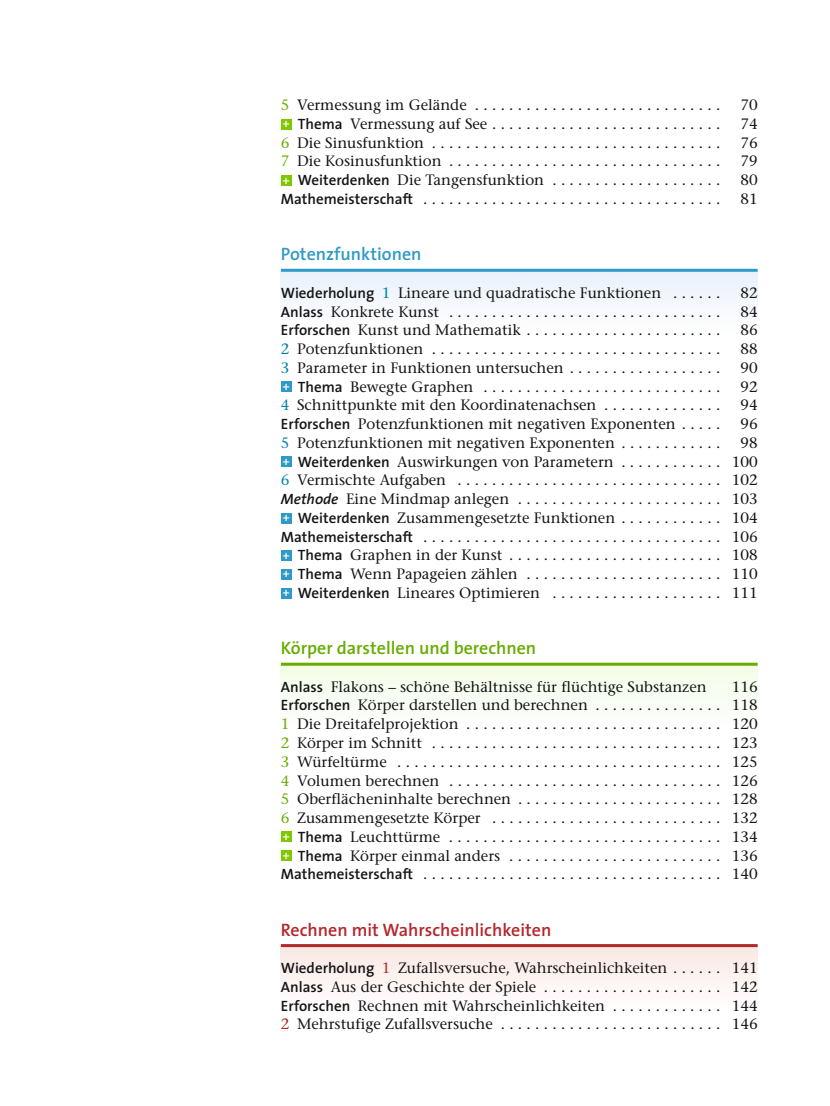
<style>
.page{position:relative;width:830px;height:1106px;background:#fff}
.page>*{position:absolute;margin:0;border:0;box-sizing:border-box;transform-origin:0 0}
.t1{font:700 18px "The Sans CV Semi";color:#b4282c}
.t2{font:700 18px "The Sans CV Semi";color:#67ac00}
.t3{font:700 18px "The Sans CV Semi";color:#2f99c7}
.t4{font:500 15px "Stone Serif Std";color:#141415}
.s1{color:#67ac00}
.s2{font-family:"The Sans CV Semi";font-weight:700;font-size:12px;color:#fff}
.s3{font-family:"The Sans CV Semi";font-weight:700}
.s4{color:#0081ae}
.s5{font-family:"The Sans CV Semi";font-weight:700;font-style:italic}
.s6{color:#b4282c}
</style>
<div class="page">
<div style="left:281px;top:664px;width:476px;height:65px;background:#f8fdf3"></div>
<svg style="left:281px;top:947px;width:476px;height:39px"></svg>
<div style="left:281px;top:270px;width:476px;height:65px;background:#f4f8fd"></div>
<hr style="left:281px;top:269px;width:476px;height:3px;background:#2f99c7">
<hr style="left:281px;top:662px;width:476px;height:3px;background:#67ac00">
<hr style="left:281px;top:944px;width:476px;height:3px;background:#b4282c">
<div style="left:281px;top:119px;width:10px;height:10px;background:#80c700"></div>
<div style="left:281px;top:175px;width:10px;height:11px;background:#80c700"></div>
<div style="left:281px;top:381px;width:10px;height:11px;background:#2f99c7"></div>
<div style="left:281px;top:456px;width:10px;height:11px;background:#2f99c7"></div>
<div style="left:281px;top:512px;width:10px;height:11px;background:#2f99c7"></div>
<div style="left:281px;top:550px;width:10px;height:11px;background:#2f99c7"></div>
<div style="left:281px;top:569px;width:10px;height:10px;background:#2f99c7"></div>
<div style="left:281px;top:587px;width:10px;height:11px;background:#2f99c7"></div>
<div style="left:281px;top:831px;width:10px;height:11px;background:#80c700"></div>
<div style="left:281px;top:850px;width:10px;height:11px;background:#80c700"></div>
<p class="t4" style="left:281px;top:96px;width:432px"><span class="s1">5</span> VermessungimGelände ............................</p>
<p class="t4" style="left:740px;top:96px;width:19px">70</p>
<p class="t4" style="left:283px;top:115px;width:430px"><span class="s2">+</span> <span class="s3">Thema</span> VermessungaufSee ..........................</p>
<p class="t4" style="left:740px;top:115px;width:19px">74</p>
<p class="t4" style="left:281px;top:134px;width:432px"><span class="s1">6</span> DieSinusfunktion .................................</p>
<p class="t4" style="left:740px;top:134px;width:19px">76</p>
<p class="t4" style="left:281px;top:152px;width:432px"><span class="s1">7</span> DieKosinusfunktion ...............................</p>
<p class="t4" style="left:740px;top:152px;width:19px">79</p>
<p class="t4" style="left:283px;top:171px;width:430px"><span class="s2">+</span> <span class="s3">Weiterdenken</span> Die Tangensfunktion . . . . . . . . . . . . . . . . . . .</p>
<p class="t4" style="left:740px;top:171px;width:19px">80</p>
<p class="t4" style="left:281px;top:190px;width:432px"><span class="s3">Mathemeisterschaft</span> ..................................</p>
<p class="t4" style="left:740px;top:190px;width:19px">81</p>
<p class="t3" style="left:281px;top:239px;width:142px">Potenzfunktionen</p>
<p class="t4" style="left:281px;top:284px;width:432px"><span class="s3">Wiederholung</span> <span class="s4">1</span> Lineare und quadratische Funktionen . . . . .</p>
<p class="t4" style="left:740px;top:284px;width:19px">82</p>
<p class="t4" style="left:281px;top:302px;width:432px"><span class="s3">Anlass</span> KonkreteKunst ...............................</p>
<p class="t4" style="left:740px;top:302px;width:19px">84</p>
<p class="t4" style="left:281px;top:321px;width:432px"><span class="s3">Erforschen</span> Kunst und Mathematik . . . . . . . . . . . . . . . . . . . . . .</p>
<p class="t4" style="left:740px;top:321px;width:19px">86</p>
<p class="t4" style="left:281px;top:340px;width:432px"><span class="s4">2</span> Potenzfunktionen .................................</p>
<p class="t4" style="left:740px;top:340px;width:19px">88</p>
<p class="t4" style="left:281px;top:359px;width:432px"><span class="s4">3</span> Parameter in Funktionen untersuchen . . . . . . . . . . . . . . . . .</p>
<p class="t4" style="left:740px;top:359px;width:19px">90</p>
<p class="t4" style="left:283px;top:377px;width:430px"><span class="s2">+</span> <span class="s3">Thema</span> BewegteGraphen ...........................</p>
<p class="t4" style="left:740px;top:377px;width:19px">92</p>
<p class="t4" style="left:281px;top:396px;width:432px"><span class="s4">4</span> Schnittpunkte mit den Koordinatenachsen . . . . . . . . . . . . .</p>
<p class="t4" style="left:740px;top:396px;width:19px">94</p>
<p class="t4" style="left:281px;top:415px;width:432px"><span class="s3">Erforschen</span> Potenzfunktionen mit -negativen Exponenten . . . .</p>
<p class="t4" style="left:740px;top:415px;width:19px">96</p>
<p class="t4" style="left:281px;top:434px;width:432px"><span class="s4">5</span> Potenzfunktionen mit negativen Exponenten . . . . . . . . . . .</p>
<p class="t4" style="left:740px;top:434px;width:19px">98</p>
<p class="t4" style="left:283px;top:452px;width:430px"><span class="s2">+</span> <span class="s3">Weiterdenken</span> Auswirkungen von Parametern . . . . . . . . . . .</p>
<p class="t4" style="left:731px;top:452px;width:27px">100</p>
<p class="t4" style="left:281px;top:471px;width:432px"><span class="s4">6</span> VermischteAufgaben ..............................</p>
<p class="t4" style="left:731px;top:471px;width:27px">102</p>
<p class="t4" style="left:281px;top:490px;width:432px"><span class="s5">Methode</span> EineMindmapanlegen .......................</p>
<p class="t4" style="left:731px;top:490px;width:27px">103</p>
<p class="t4" style="left:283px;top:509px;width:430px"><span class="s2">+</span> <span class="s3">Weiterdenken</span> Zusammengesetzte Funktionen . . . . . . . . . . .</p>
<p class="t4" style="left:731px;top:509px;width:27px">104</p>
<p class="t4" style="left:281px;top:527px;width:432px"><span class="s3">Mathemeisterschaft</span> ..................................</p>
<p class="t4" style="left:731px;top:527px;width:27px">106</p>
<p class="t4" style="left:283px;top:546px;width:430px"><span class="s2">+</span> <span class="s3">Thema</span> GrapheninderKunst ........................</p>
<p class="t4" style="left:731px;top:546px;width:27px">108</p>
<p class="t4" style="left:283px;top:565px;width:430px"><span class="s2">+</span> <span class="s3">Thema</span> WennPapageienzählen ......................</p>
<p class="t4" style="left:731px;top:565px;width:27px">110</p>
<p class="t4" style="left:283px;top:584px;width:430px"><span class="s2">+</span> <span class="s3">Weiterdenken</span> Lineares Optimieren . . . . . . . . . . . . . . . . . . .</p>
<p class="t4" style="left:731px;top:584px;width:27px">111</p>
<p class="t2" style="left:281px;top:633px;width:257px">Körper darstellen und berechnen</p>
<p class="t4" style="left:281px;top:677px;width:427px"><span class="s3">Anlass</span> Flakons – schöne Behältnisse für flüchtige Substanzen</p>
<p class="t4" style="left:731px;top:677px;width:27px">116</p>
<p class="t4" style="left:281px;top:696px;width:432px"><span class="s3">Erforschen</span> Körper darstellen und berechnen . . . . . . . . . . . . . .</p>
<p class="t4" style="left:731px;top:696px;width:27px">118</p>
<p class="t4" style="left:281px;top:715px;width:432px"><span class="s1">1</span> DieDreitafelprojektion .............................</p>
<p class="t4" style="left:731px;top:715px;width:27px">120</p>
<p class="t4" style="left:281px;top:734px;width:432px"><span class="s1">2</span> KörperimSchnitt .................................</p>
<p class="t4" style="left:731px;top:734px;width:27px">123</p>
<p class="t4" style="left:281px;top:752px;width:432px"><span class="s1">3</span> Würfeltürme .....................................</p>
<p class="t4" style="left:731px;top:752px;width:27px">125</p>
<p class="t4" style="left:281px;top:771px;width:432px"><span class="s1">4</span> Volumenberechnen ...............................</p>
<p class="t4" style="left:731px;top:771px;width:27px">126</p>
<p class="t4" style="left:281px;top:790px;width:432px"><span class="s1">5</span> Oberflächeninhalte berechnen . . . . . . . . . . . . . . . . . . . . . . .</p>
<p class="t4" style="left:731px;top:790px;width:27px">128</p>
<p class="t4" style="left:281px;top:809px;width:432px"><span class="s1">6</span> ZusammengesetzteKörper ..........................</p>
<p class="t4" style="left:731px;top:809px;width:27px">132</p>
<p class="t4" style="left:283px;top:827px;width:430px"><span class="s2">+</span> <span class="s3">Thema</span> Leuchttürme ...............................</p>
<p class="t4" style="left:731px;top:827px;width:27px">134</p>
<p class="t4" style="left:283px;top:846px;width:430px"><span class="s2">+</span> <span class="s3">Thema</span> Körpereinmalanders ........................</p>
<p class="t4" style="left:731px;top:846px;width:27px">136</p>
<p class="t4" style="left:281px;top:865px;width:432px"><span class="s3">Mathemeisterschaft</span> ..................................</p>
<p class="t4" style="left:731px;top:865px;width:27px">140</p>
<p class="t1" style="left:281px;top:914px;width:272px">Rechnen mit Wahrscheinlichkeiten</p>
<p class="t4" style="left:281px;top:959px;width:432px"><span class="s3">Wiederholung</span> <span class="s6">1</span> Zufallsversuche, Wahrscheinlichkeiten . . . . .</p>
<p class="t4" style="left:731px;top:959px;width:27px">141</p>
<p class="t4" style="left:281px;top:977px;width:432px"><span class="s3">Anlass</span> Aus der Geschichte der Spiele . . . . . . . . . . . . . . . . . . . .</p>
<p class="t4" style="left:731px;top:977px;width:27px">142</p>
<p class="t4" style="left:281px;top:996px;width:432px"><span class="s3">Erforschen</span> Rechnen mit Wahrscheinlichkeiten . . . . . . . . . . . .</p>
<p class="t4" style="left:731px;top:996px;width:27px">144</p>
<p class="t4" style="left:281px;top:1015px;width:432px"><span class="s6">2</span> MehrstufigeZufallsversuche .........................</p>
<p class="t4" style="left:731px;top:1015px;width:27px">146</p>
</div>
